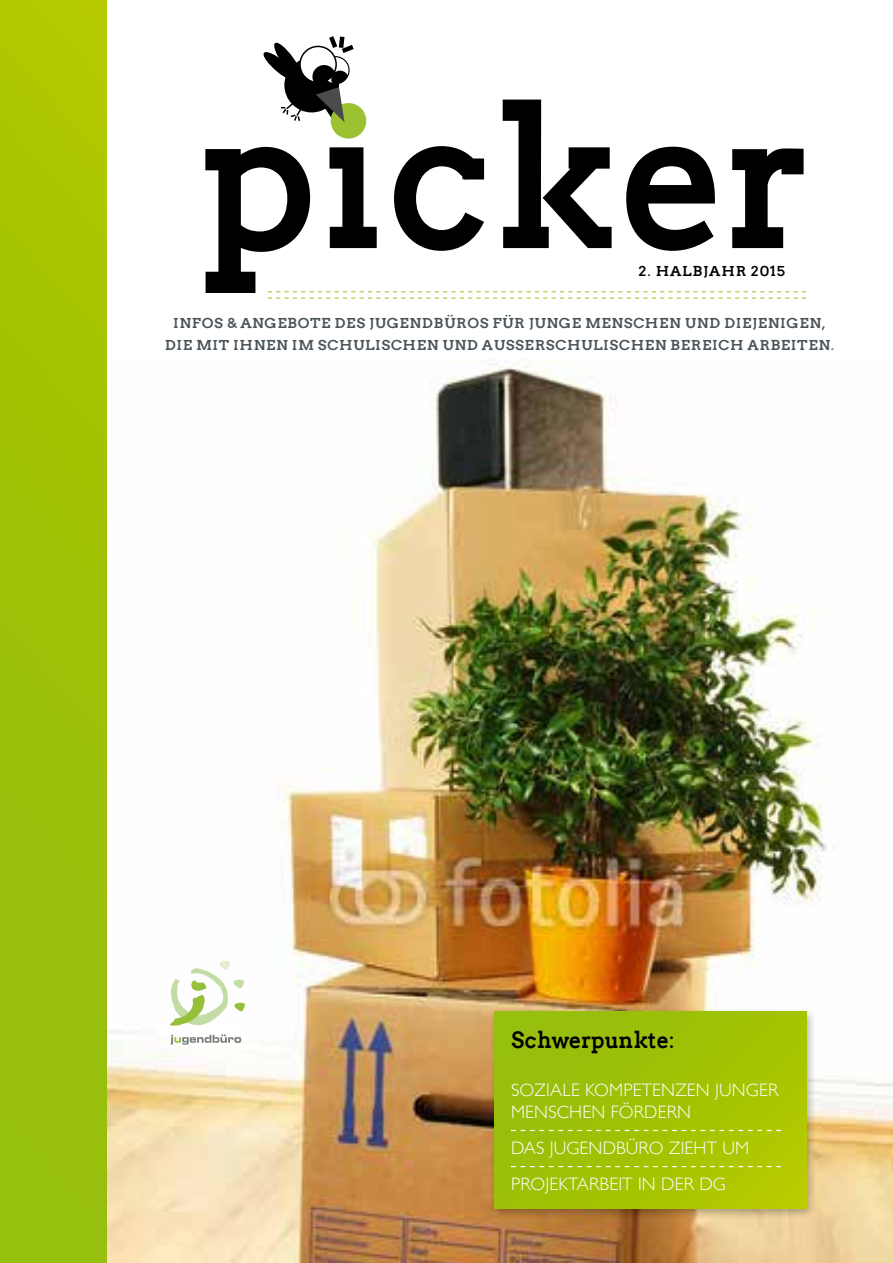
<style>
.page{position:relative;width:893px;height:1263px;background:#fff}
.page>*{position:absolute;margin:0;border:0;box-sizing:border-box;transform-origin:0 0}
.t1{font:700 22.5px "Twentytwelve Slab";letter-spacing:.01em;color:#000}
.t2{font:300 18px/21.6px "Gill Sans";letter-spacing:.01em;color:#fff}
.t3{font:700 13.65px/22.5px "Twentytwelve Slab";letter-spacing:.04em;color:#485258;text-align:center;scale:1.1 1}
.t4{font:700 13.65px "Twentytwelve Slab";letter-spacing:.06em;color:#000;scale:1.1 1}
</style>
<div class="page">
<img style="left:106px;top:359px;width:787px;height:904px">
<div style="left:0;top:0;width:106px;height:1263px;background:linear-gradient(to bottom,#aec700,#92bd0f)"></div>
<div style="left:489px;top:1007px;width:328px;height:213px;background:#000;opacity:.3"></div>
<div style="left:494px;top:1012px;width:312px;height:197px;background:linear-gradient(to right,#96be0b,#adc700)"></div>
<svg style="left:511px;top:1130px;width:270px;height:1px"></svg>
<svg style="left:511px;top:1166px;width:270px;height:1px"></svg>
<svg style="left:205px;top:100px;width:599px;height:193px"></svg>
<div style="left:284px;top:58px;width:55px;height:54px;background:#000;border-radius:50%"></div>
<div style="left:321px;top:56px;width:29px;height:28px;border:1px solid #000;border-radius:50%"></div>
<div style="left:300px;top:46px;width:36px;height:37px;background:#fff;border-radius:50%"></div>
<div style="left:299px;top:46px;width:38px;height:37px;border:2px solid #000;border-radius:50%"></div>
<svg style="left:263px;top:42px;width:41px;height:42px"></svg>
<svg style="left:325px;top:36px;width:29px;height:21px"></svg>
<svg style="left:281px;top:100px;width:23px;height:23px"></svg>
<div style="left:331px;top:103px;width:35px;height:36px;background:#9cc232;border-radius:50%"></div>
<svg style="left:312px;top:65px;width:37px;height:62px"></svg>
<svg style="left:167px;top:960px;width:78px;height:67px"></svg>
<svg style="left:171px;top:1034px;width:70px;height:11px"></svg>
<svg style="left:268px;top:291px;width:538px;height:1px"></svg>
<svg style="left:268px;top:298px;width:538px;height:1px"></svg>
<p class="t4" style="left:638px;top:262px;width:135px">2. HALBJAHR 2015</p>
<p class="t3" style="left:165px;top:311px;width:610px">INFOS &amp; ANGEBOTE DES JUGENDBÜROS FÜR JUNGE MENSCHEN UND DIEJENIGEN,<br>DIE MIT IHNEN IM SCHULISCHEN UND AUSSERSCHULISCHEN BEREICH ARBEITEN.</p>
<h1 class="t1" style="left:511px;top:1026px;width:165px">Schwerpunkte:</h1>
<h2 class="t2" style="left:511px;top:1079px;width:269px">SOZIALE KOMPETENZEN JUNGER<br>MENSCHEN FÖRDERN</h2>
<h2 class="t2" style="left:511px;top:1129px;width:240px;line-height:36px">DAS JUGENDBÜRO ZIEHT UM<br>PROJEKTARBEIT IN DER DG</h2>
</div>
